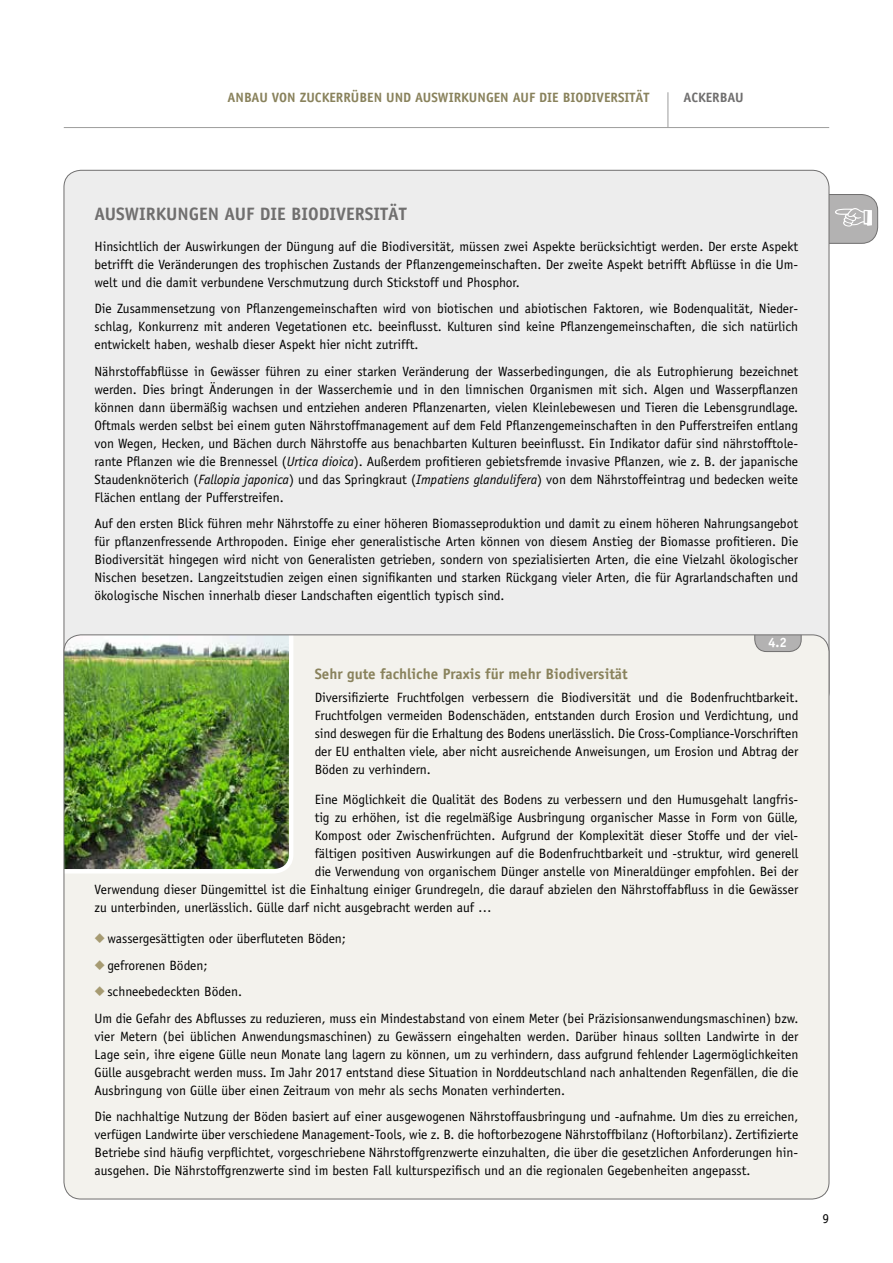
<style>
.page{position:relative;width:893px;height:1263px;background:#fff}
.page>*{position:absolute;margin:0;border:0;box-sizing:border-box;transform-origin:0 0}
.t1{font:700 18px "Officina Sans";color:#706f6f}
.t2{font:700 15px "Officina Sans";color:#89825c}
.t3{font:13.5px/18px "Officina Sans";color:#000;text-align:justify}
.t4{font:700 13.5px "Officina Sans";color:#89825c}
.t5{font:700 13.5px "Officina Sans";color:#706f6f}
.t6{font:700 13.5px "Officina Sans";color:#fff}
.s1{font-style:italic}
.s2{color:#a69b72}
</style>
<div class="page">
<div style="left:789px;top:194px;width:89px;height:49px;background:#b3b2b2;border-radius:16px"></div>
<div style="left:789px;top:194px;width:89px;height:50px;border:1px solid #706f6f;border-radius:16px"></div>
<svg style="left:835px;top:208px;width:37px;height:19px"></svg>
<div style="left:64px;top:170px;width:765px;height:538px;background:#ededed;border-radius:17px"></div>
<hr style="left:668px;top:92px;width:1px;height:36px;background:#9d9d9c">
<hr style="left:64px;top:127px;width:765px;height:1px;background:#9d9d9c">
<div style="left:64px;top:635px;width:765px;height:564px;background:#f3f2ed;border-radius:17px"></div>
<svg style="left:755px;top:637px;width:46px;height:15px"></svg>
<img style="left:64px;top:635px;width:229px;height:238px">
<p class="t4" style="left:228px;top:89px;width:423px">ANBAU VON ZUCKERRÜBEN UND AUSWIRKUNGEN AUF DIE BIODIVERSITÄT</p>
<p class="t5" style="left:684px;top:89px;width:62px">ACKERBAU</p>
<h1 class="t1" style="left:94px;top:203px;width:314px">AUSWIRKUNGEN AUF DIE BIODIVERSITÄT</h1>
<p class="t3" style="left:94px;top:237px;width:705px">Hinsichtlich der Auswirkungen der Düngung auf die Biodiversität, müssen zwei Aspekte berücksichtigt werden. Der erste Aspekt betrifft die Veränderungen des trophischen Zustands der Pflanzengemeinschaften. Der zweite Aspekt betrifft Abflüsse in die Um&shy;welt und die damit verbundene Verschmutzung durch Stickstoff und Phosphor.</p>
<p class="t3" style="left:94px;top:300px;width:705px">Die Zusammensetzung von Pflanzengemeinschaften wird von biotischen und abiotischen Faktoren, wie Bodenqualität, Nieder&shy;schlag, Konkurrenz mit anderen Vegetationen etc. beeinflusst. Kulturen sind keine Pflanzengemeinschaften, die sich natürlich entwickelt haben, weshalb dieser Aspekt hier nicht zutrifft.</p>
<p class="t3" style="left:94px;top:362px;width:705px">Nährstoffabflüsse in Gewässer führen zu einer starken Veränderung der Wasserbedingungen, die als Eutrophierung bezeichnet werden. Dies bringt Änderungen in der Wasserchemie und in den limnischen Organismen mit sich. Algen und Wasserpflanzen können dann übermäßig wachsen und entziehen anderen Pflanzenarten, vielen Kleinlebewesen und Tieren die Lebensgrundlage.<br>Oftmals werden selbst bei einem guten Nährstoffmanagement auf dem Feld Pflanzengemeinschaften in den Pufferstreifen entlang von Wegen, Hecken, und Bächen durch Nährstoffe aus benachbarten Kulturen beeinflusst. Ein Indikator dafür sind nährstofftole&shy;rante Pflanzen wie die Brennessel (<span class="s1">Urtica dioica</span>). Außerdem profitieren gebietsfremde invasive Pflanzen, wie z. B. der japanische Staudenknöterich (<span class="s1">Fallopia japonica</span>) und das Springkraut (<span class="s1">Impatiens glandulifera</span>) von dem Nährstoffeintrag und bedecken weite Flächen entlang der Pufferstreifen.</p>
<p class="t3" style="left:94px;top:515px;width:705px">Auf den ersten Blick führen mehr Nährstoffe zu einer höheren Biomasseproduktion und damit zu einem höheren Nahrungsangebot für pflanzenfressende Arthropoden. Einige eher generalistische Arten können von diesem Anstieg der Biomasse profitieren. Die Biodiversität hingegen wird nicht von Generalisten getrieben, sondern von spezialisierten Arten, die eine Vielzahl ökologischer Nischen besetzen. Langzeitstudien zeigen einen signifikanten und starken Rückgang vieler Arten, die für Agrarlandschaften und ökologische Nischen innerhalb dieser Landschaften eigentlich typisch sind.</p>
<p class="t6" style="left:768px;top:634px;width:21px">4.2</p>
<p class="t2" style="left:315px;top:665px;width:315px">SEHR GUTE FACHLICHE PRAXIS FÜR MEHR BIODIVERSITÄT</p>
<p class="t3" style="left:315px;top:688px;width:485px">Diversifizierte Fruchtfolgen verbessern die Biodiversität und die Bodenfruchtbarkeit.<br>Fruchtfolgen vermeiden Bodenschäden, entstanden durch Erosion und Verdichtung, und sind deswegen für die Erhaltung des Bodens unerlässlich. Die Cross-Compliance-Vorschriften der EU enthalten viele, aber nicht ausreichende Anweisungen, um Erosion und Abtrag der Böden zu verhindern.</p>
<p class="t3" style="left:315px;top:791px;width:485px">Eine Möglichkeit die Qualität des Bodens zu verbessern und den Humusgehalt langfris-</p>
<p class="t3" style="left:315px;top:809px;width:485px">tig zu erhöhen, ist die regelmäßige Ausbringung organischer Masse in Form von Gülle,</p>
<p class="t3" style="left:315px;top:827px;width:485px">Kompost oder Zwischenfrüchten. Aufgrund der Komplexität dieser Stoffe und der viel-</p>
<p class="t3" style="left:315px;top:845px;width:485px">fältigen positiven Auswirkungen auf die Bodenfruchtbarkeit und -struktur, wird generell</p>
<p class="t3" style="left:315px;top:863px;width:485px">die Verwendung von organischem Dünger anstelle von Mineraldünger empfohlen. Bei der</p>
<p class="t3" style="left:95px;top:881px;width:705px">Verwendung dieser Düngemittel ist die Einhaltung einiger Grundregeln, die darauf abzielen den Nährstoffabfluss in die Gewässer</p>
<p class="t3" style="left:95px;top:899px;width:398px">zu unterbinden, unerlässlich. Gülle darf nicht ausgebracht werden auf …</p>
<p class="t3" style="left:95px;top:930px;width:253px"><span class="s2">◆</span> wassergesättigten oder überfluteten Böden;</p>
<p class="t3" style="left:95px;top:956px;width:114px"><span class="s2">◆</span> gefrorenen Böden;</p>
<p class="t3" style="left:95px;top:978px;width:705px;line-height:26.5px"><span class="s2">◆</span> schneebedeckten Böden.<br>Um die Gefahr des Abflusses zu reduzieren, muss ein Mindestabstand von einem Meter (bei Präzisionsanwendungsmaschinen) bzw.</p>
<p class="t3" style="left:95px;top:1027px;width:705px">vier Metern (bei üblichen Anwendungsmaschinen) zu Gewässern eingehalten werden. Darüber hinaus sollten Landwirte in der Lage sein, ihre eigene Gülle neun Monate lang lagern zu können, um zu verhindern, dass aufgrund fehlender Lagermöglichkeiten Gülle ausgebracht werden muss. Im Jahr 2017 entstand diese Situation in Norddeutschland nach anhaltenden Regenfällen, die die Ausbringung von Gülle über einen Zeitraum von mehr als sechs Monaten verhinderten.</p>
<p class="t3" style="left:95px;top:1108px;width:705px">Die nachhaltige Nutzung der Böden basiert auf einer ausgewogenen Nährstoffausbringung und -aufnahme. Um dies zu erreichen, verfügen Landwirte über verschiedene Management-Tools, wie z. B. die hoftorbezogene Nährstoffbilanz (Hoftorbilanz). Zertifizierte Betriebe sind häufig verpflichtet, vorgeschriebene Nährstoffgrenzwerte einzuhalten, die über die gesetzlichen Anforderungen hin&shy;ausgehen. Die Nährstoffgrenzwerte sind im besten Fall kulturspezifisch und an die regionalen Gegebenheiten angepasst.</p>
<p class="t3" style="left:822px;top:1209px;width:8px">9</p>
</div>
